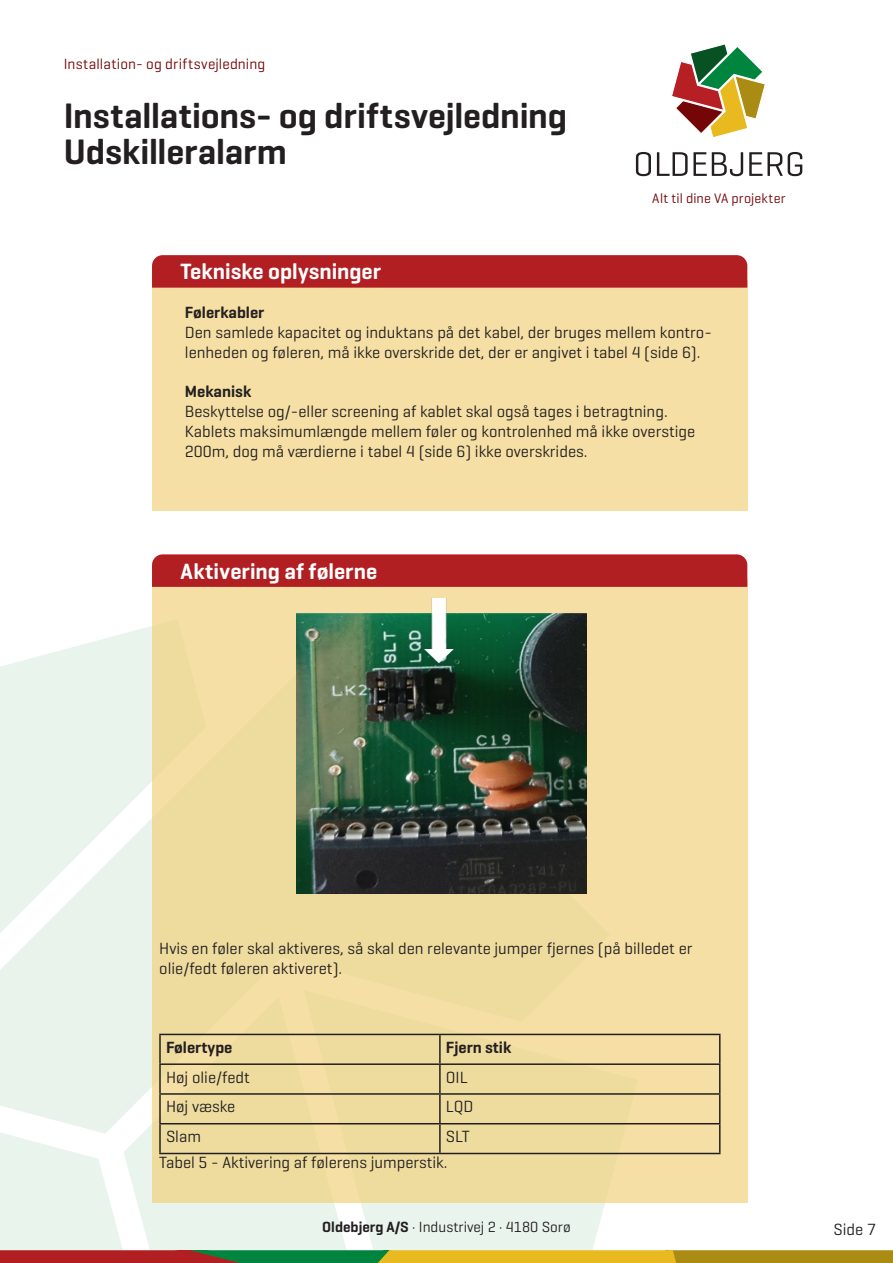
<style>
.page{position:relative;width:893px;height:1263px;background:#fff}
.page>*{position:absolute;margin:0;border:0;box-sizing:border-box;transform-origin:0 0}
.t1{font:600 36px/36px "Geogrotesque";letter-spacing:-.005em;color:#231f20}
.t2{font:600 22.5px "Geogrotesque";color:#fff}
.Brød_9pkt_på_10_8{font:16.5px/19.8px "Geogrotesque";color:#231f20}
.Brød_9pkt_på_10_8-2{font:600 16.5px "Geogrotesque";color:#231f20}
.t3{font:15px "Geogrotesque";color:#231f20}
.t4{font:15px "Geogrotesque";letter-spacing:.01em;color:#740607}
.t5{font:13.95px "Geogrotesque";letter-spacing:.01em;color:#740607}
.s1{font-weight:600}
</style>
<div class="page">
<div style="left:0;top:952px;width:152px;height:83px;background:#e9f3eb"></div>
<div style="left:109px;top:972px;width:43px;height:63px;background:#e9f3eb"></div>
<svg style="left:0;top:626px;width:152px;height:326px;fill:#e9f5ec"></svg>
<svg style="left:672px;top:44px;width:94px;height:93px"></svg>
<svg style="left:636px;top:152px;width:15px;height:24px"></svg>
<svg style="left:657px;top:152px;width:86px;height:24px"></svg>
<svg style="left:749px;top:152px;width:53px;height:24px"></svg>
<div style="left:152px;top:280px;width:595px;height:231px;background:#f5dfa4"></div>
<div style="left:152px;top:255px;width:595px;height:33px;background:#b21f23"></div>
<div style="left:152px;top:580px;width:595px;height:623px;background:#f5dfa4"></div>
<div style="left:152px;top:554px;width:595px;height:33px;background:#b21f23"></div>
<hr style="left:159px;top:1034px;width:281px;height:1px;background:#231f20">
<hr style="left:440px;top:1034px;width:280px;height:1px;background:#231f20">
<svg style="left:0;top:1035px;width:893px;height:228px"></svg>
<hr style="left:159px;top:1153px;width:281px;height:1px;background:#231f20">
<hr style="left:440px;top:1153px;width:280px;height:1px;background:#231f20">
<img style="left:296px;top:614px;width:290px;height:279px">
<img style="left:424px;top:599px;width:30px;height:65px">
<p class="t4" style="left:64px;top:54px;width:203px">Installation- og driftsvejledning</p>
<p class="t1" style="left:64px;top:97px;width:505px">Installations- og driftsvejledning<br>Udskilleralarm</p>
<p class="t2" style="left:180px;top:258px;width:202px">Tekniske oplysninger</p>
<p class="t5" style="left:652px;top:190px;width:135px">Alt til dine VA projekter</p>
<p class="Brød_9pkt_på_10_8-2" style="left:185px;top:302px;width:81px">Følerkabler</p>
<p class="Brød_9pkt_på_10_8" style="left:185px;top:322px;width:528px">Den samlede kapacitet og induktans på det kabel, der bruges mellem kontro&shy;lenheden og føleren, må ikke overskride det, der er angivet i tabel 4 (side 6).</p>
<p class="Brød_9pkt_på_10_8-2" style="left:185px;top:382px;width:68px">Mekanisk</p>
<p class="Brød_9pkt_på_10_8" style="left:185px;top:401px;width:512px">Beskyttelse og/-eller screening af kablet skal også tages i betragtning.<br>Kablets maksimumlængde mellem føler og kontrolenhed må ikke overstige<br>200m, dog må værdierne i tabel 4 (side 6) ikke overskrides.</p>
<p class="t2" style="left:180px;top:557px;width:198px">Aktivering af følerne</p>
<p class="Brød_9pkt_på_10_8" style="left:159px;top:938px;width:535px">Hvis en føler skal aktiveres, så skal den relevante jumper fjernes (på billedet er olie/fedt føleren aktiveret).</p>
<p class="Brød_9pkt_på_10_8-2" style="left:166px;top:1037px;width:68px">Følertype</p>
<p class="Brød_9pkt_på_10_8-2" style="left:446px;top:1037px;width:67px">Fjern stik</p>
<p class="Brød_9pkt_på_10_8" style="left:166px;top:1066px;width:85px">Høj olie/fedt</p>
<p class="Brød_9pkt_på_10_8" style="left:446px;top:1066px;width:23px">OIL</p>
<p class="Brød_9pkt_på_10_8" style="left:166px;top:1096px;width:71px">Høj væske</p>
<p class="Brød_9pkt_på_10_8" style="left:446px;top:1096px;width:29px">LQD</p>
<p class="Brød_9pkt_på_10_8" style="left:166px;top:1126px;width:37px">Slam</p>
<p class="Brød_9pkt_på_10_8" style="left:446px;top:1126px;width:25px">SLT</p>
<p class="Brød_9pkt_på_10_8" style="left:159px;top:1152px;width:290px">Tabel 5 - Aktivering af følerens jumperstik.</p>
<p class="t3" style="left:322px;top:1217px;width:250px"><span class="s1">Oldebjerg A/S</span> · Industrivej 2 · 4180 Sorø</p>
<p class="Brød_9pkt_på_10_8" style="left:833px;top:1219px;width:44px">Side 7</p>
</div>
